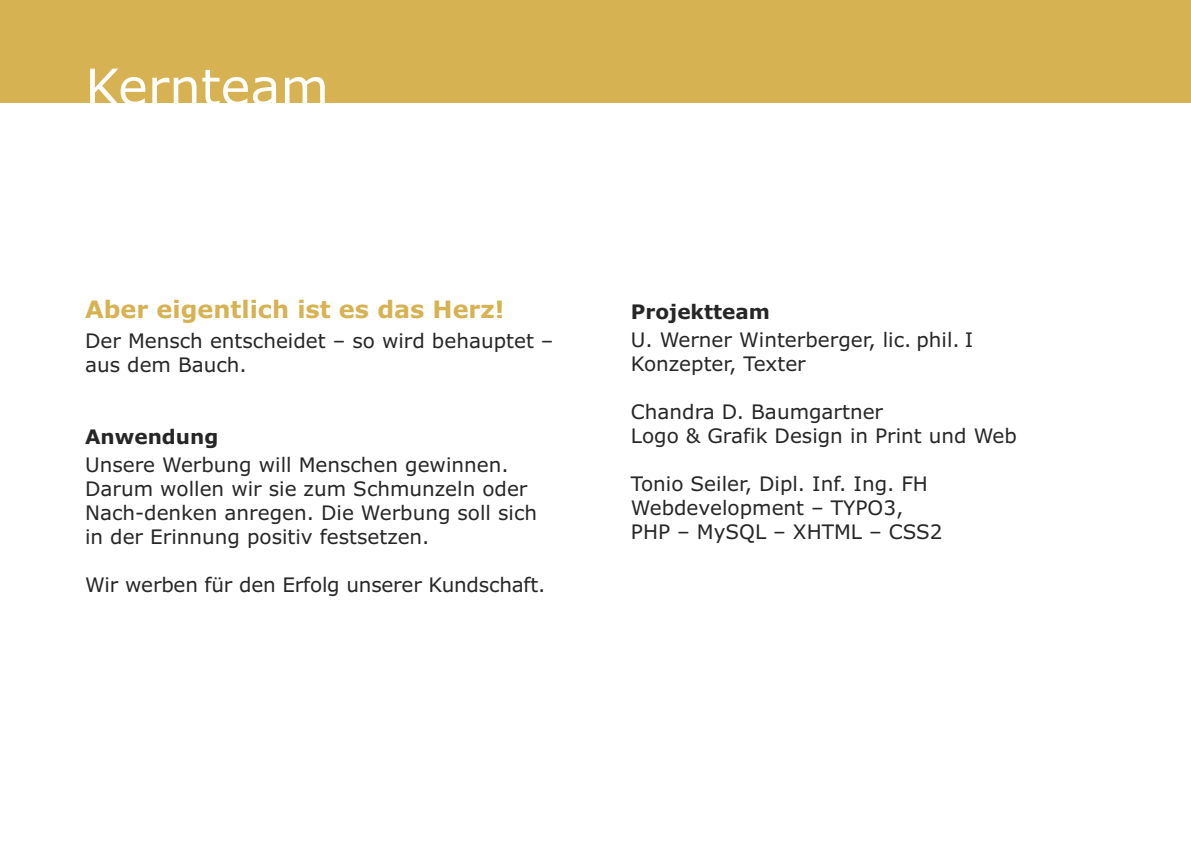
<style>
.page{position:relative;width:1191px;height:842px;background:#fff}
.page>*{position:absolute;margin:0;border:0;box-sizing:border-box;transform-origin:0 0}
.t1{font:50px "Verdana";color:#fff}
.t2{font:700 24px "Verdana";color:#d7b252}
.t3{font:20px/24px "Verdana";color:#272627}
.t4{font:700 20px "Verdana";color:#272627}
</style>
<div class="page">
<div style="left:0;top:0;width:1191px;height:102px;background:#d7b252"></div>
<h1 class="t1" style="left:85px;top:67px;width:245px">Kernteam</h1>
<p class="t2" style="left:85px;top:300px;width:421px">Aber eigentlich ist es das Herz!</p>
<p class="t3" style="left:85px;top:331px;width:470px">Der Mensch entscheidet – so wird behauptet – aus dem Bauch.</p>
<p class="t4" style="left:85px;top:429px;width:135px">Anwendung</p>
<p class="t3" style="left:85px;top:455px;width:453px">Unsere Werbung will Menschen gewinnen.<br>Darum wollen wir sie zum Schmunzeln oder Nach-denken anregen. Die Werbung soll sich in der Erinnung positiv festsetzen.</p>
<p class="t3" style="left:85px;top:575px;width:462px">Wir werben für den Erfolg unserer Kundschaft.</p>
<p class="t4" style="left:631px;top:304px;width:141px">Projektteam</p>
<p class="t3" style="left:631px;top:330px;width:344px">U. Werner Winterberger, lic. phil. I<br>Konzepter, Texter</p>
<p class="t3" style="left:631px;top:402px;width:387px">Chandra D. Baumgartner<br>Logo &amp; Grafik Design in Print und Web</p>
<p class="t3" style="left:631px;top:474px;width:313px">Tonio Seiler, Dipl. Inf. Ing. FH<br>Webdevelopment – TYPO3,<br>PHP – MySQL – XHTML – CSS2</p>
</div>
